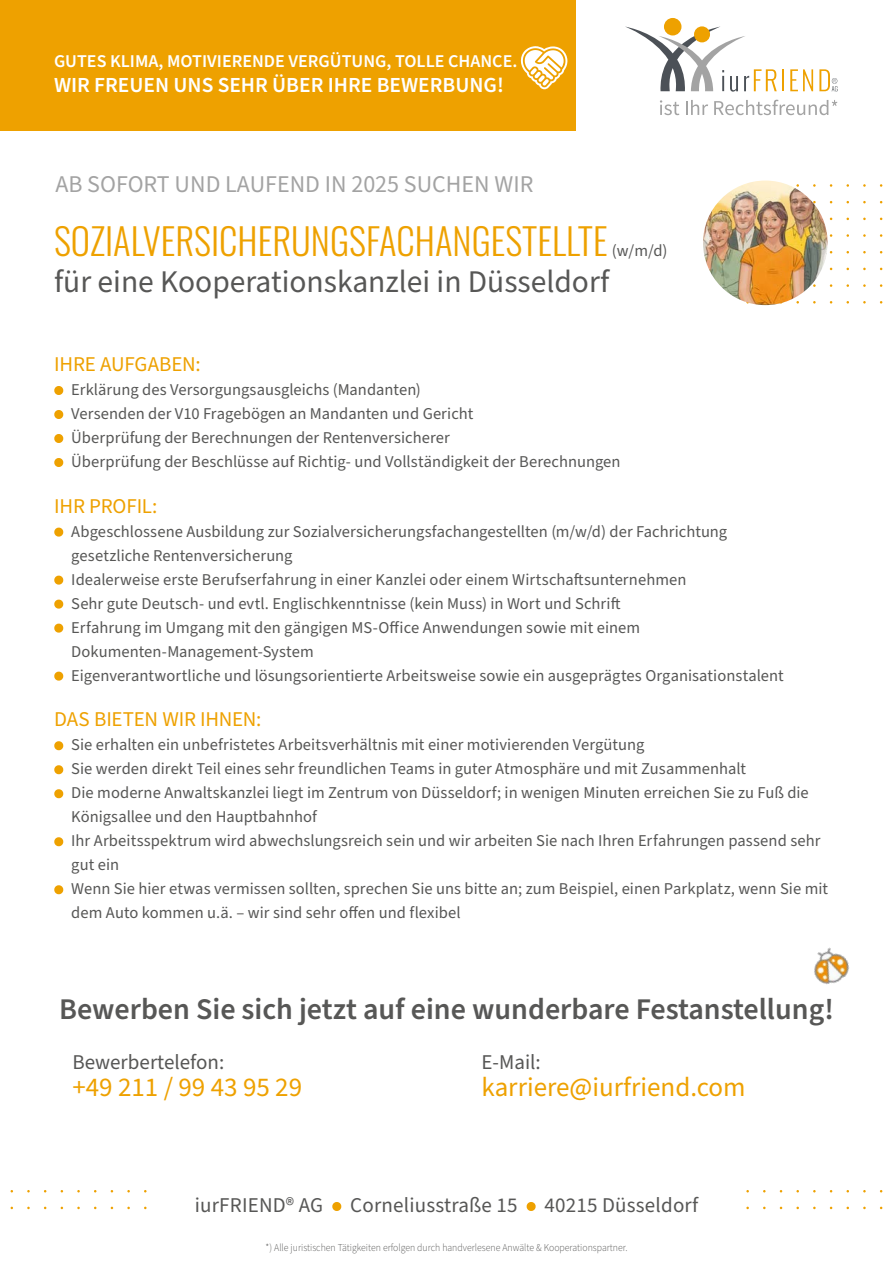
<style>
.page{position:relative;width:893px;height:1263px;background:#fff}
.page>*{position:absolute;margin:0;border:0;box-sizing:border-box;transform-origin:0 0}
.t1{font:300 36.75px "Oswald";color:#eea100}
.t2{font:31.5px "Source Sans Pro";color:#575756}
.t3{font:600 30px "Source Sans Pro";color:#575756}
.t4{font:27px "Source Sans Pro";color:#eea100}
.t5{font:24px "Source Sans Pro";color:#a3a3a3}
.t6{font:600 21.45px "Source Sans Pro";color:#fff}
.t7{font:21px "Source Sans Pro";letter-spacing:.01em;color:#575756}
.t8{font:21px "Source Sans Pro";letter-spacing:-.01em;color:#eea100}
.t9{font:600 18px "Source Sans Pro";color:#fff}
.t10{font:16.5px/24px "Source Sans Pro";color:#575756}
.t11{font:300 10.5px "Source Sans Pro";color:#575756;scale:.93 1}
</style>
<div class="page">
<svg style="left:332px;top:1202px;width:9px;height:9px"></svg>
<svg style="left:527px;top:1202px;width:9px;height:9px"></svg>
<div style="left:0;top:0;width:576px;height:131px;background:#eea100"></div>
<svg style="left:54px;top:386px;width:9px;height:9px"></svg>
<svg style="left:54px;top:410px;width:9px;height:9px"></svg>
<svg style="left:54px;top:434px;width:9px;height:9px"></svg>
<svg style="left:54px;top:458px;width:9px;height:9px"></svg>
<svg style="left:54px;top:528px;width:9px;height:9px"></svg>
<svg style="left:54px;top:576px;width:9px;height:9px"></svg>
<svg style="left:54px;top:600px;width:9px;height:9px"></svg>
<svg style="left:54px;top:624px;width:9px;height:9px"></svg>
<svg style="left:54px;top:672px;width:9px;height:9px"></svg>
<svg style="left:54px;top:741px;width:9px;height:9px"></svg>
<svg style="left:54px;top:765px;width:9px;height:9px"></svg>
<svg style="left:54px;top:789px;width:9px;height:9px"></svg>
<svg style="left:54px;top:837px;width:9px;height:9px"></svg>
<svg style="left:54px;top:885px;width:9px;height:9px"></svg>
<svg style="left:521px;top:46px;width:47px;height:43px"></svg>
<img style="left:703px;top:181px;width:125px;height:124px;border-radius:62px">
<img style="left:812px;top:947px;width:38px;height:38px;border-radius:19px">
<hr style="left:782px;top:69px;width:2px;height:22px;background:#eea100">
<svg style="left:790px;top:69px;width:23px;height:22px"></svg>
<svg style="left:819px;top:69px;width:18px;height:22px"></svg>
<div style="left:664px;top:18px;width:17px;height:17px;background:#eea100;border-radius:50%"></div>
<svg style="left:626px;top:27px;width:151px;height:65px"></svg>
<svg style="left:660px;top:100px;width:19px;height:15px"></svg>
<svg style="left:686px;top:100px;width:22px;height:15px"></svg>
<svg style="left:714px;top:100px;width:114px;height:15px"></svg>
<svg style="left:832px;top:100px;width:5px;height:6px"></svg>
<p class="t9" style="left:54px;top:49px;width:465px">GUTES KLIMA, MOTIVIERENDE VERGÜTUNG, TOLLE CHANCE.</p>
<h3 class="t6" style="left:54px;top:71px;width:451px">WIR FREUEN UNS SEHR ÜBER IHRE BEWERBUNG!</h3>
<h3 class="t5" style="left:55px;top:168px;width:480px">AB SOFORT UND LAUFEND IN 2025 SUCHEN WIR</h3>
<h1 class="t1" style="left:54px;top:209px;width:555px">SOZIALVERSICHERUNGSFACHANGESTELLTE</h1>
<p class="t10" style="left:612px;top:239px;width:57px">(w/m/d)</p>
<h2 class="t2" style="left:54px;top:261px;width:557px">für eine Kooperationskanzlei in Düsseldorf</h2>
<p class="t8" style="left:54px;top:350px;width:148px">IHRE AUFGABEN:</p>
<p class="t10" style="left:71px;top:378px;width:551px">Erklärung des Versorgungsausgleichs (Mandanten)<br>Versenden der V10 Fragebögen an Mandanten und Gericht<br>Überprüfung der Berechnungen der Rentenversicherer<br>Überprüfung der Beschlüsse auf Richtig- und Vollständigkeit der Berechnungen</p>
<p class="t8" style="left:54px;top:492px;width:105px">IHR PROFIL:</p>
<p class="t10" style="left:71px;top:520px;width:714px">Abgeschlossene Ausbildung zur Sozialversicherungsfachangestellten (m/w/d) der Fachrichtung gesetzliche Rentenversicherung<br>Idealerweise erste Berufserfahrung in einer Kanzlei oder einem Wirtschaftsunternehmen<br>Sehr gute Deutsch- und evtl. Englischkenntnisse (kein Muss) in Wort und Schrift<br>Erfahrung im Umgang mit den gängigen MS-Office Anwendungen sowie mit einem Dokumenten-Management-System<br>Eigenverantwortliche und lösungsorientierte Arbeitsweise sowie ein ausgeprägtes Organisationstalent</p>
<p class="t8" style="left:54px;top:705px;width:209px">DAS BIETEN WIR IHNEN:</p>
<p class="t10" style="left:71px;top:733px;width:758px">Sie erhalten ein unbefristetes Arbeitsverhältnis mit einer motivierenden Vergütung<br>Sie werden direkt Teil eines sehr freundlichen Teams in guter Atmosphäre und mit Zusammenhalt<br>Die moderne Anwaltskanzlei liegt im Zentrum von Düsseldorf; in wenigen Minuten erreichen Sie zu Fuß die Königsallee und den Hauptbahnhof<br>Ihr Arbeitsspektrum wird abwechslungsreich sein und wir arbeiten Sie nach Ihren Erfahrungen passend sehr gut ein<br>Wenn Sie hier etwas vermissen sollten, sprechen Sie uns bitte an; zum Beispiel, einen Parkplatz, wenn Sie mit dem Auto kommen u.ä. – wir sind sehr offen und flexibel</p>
<h3 class="t3" style="left:59px;top:989px;width:776px">Bewerben Sie sich jetzt auf eine wunderbare Festanstellung!</h3>
<p class="t7" style="left:72px;top:1048px;width:153px">Bewerbertelefon:</p>
<h3 class="t4" style="left:72px;top:1069px;width:231px">+49 211 / 99 43 95 29</h3>
<p class="t7" style="left:482px;top:1048px;width:61px">E-Mail:</p>
<h3 class="t4" style="left:482px;top:1069px;width:265px">karriere@iurfriend.com</h3>
<p class="t7" style="left:195px;top:1191px;width:130px">iurFRIEND® AG</p>
<p class="t7" style="left:350px;top:1191px;width:169px">Corneliusstraße 15</p>
<p class="t7" style="left:544px;top:1191px;width:155px">40215 Düsseldorf</p>
<p class="t11" style="left:266px;top:1241px;width:391px">*) Alle juristischen Tätigkeiten erfolgen durch handverlesene Anwälte &amp; Kooperationspartner.</p>
</div>
